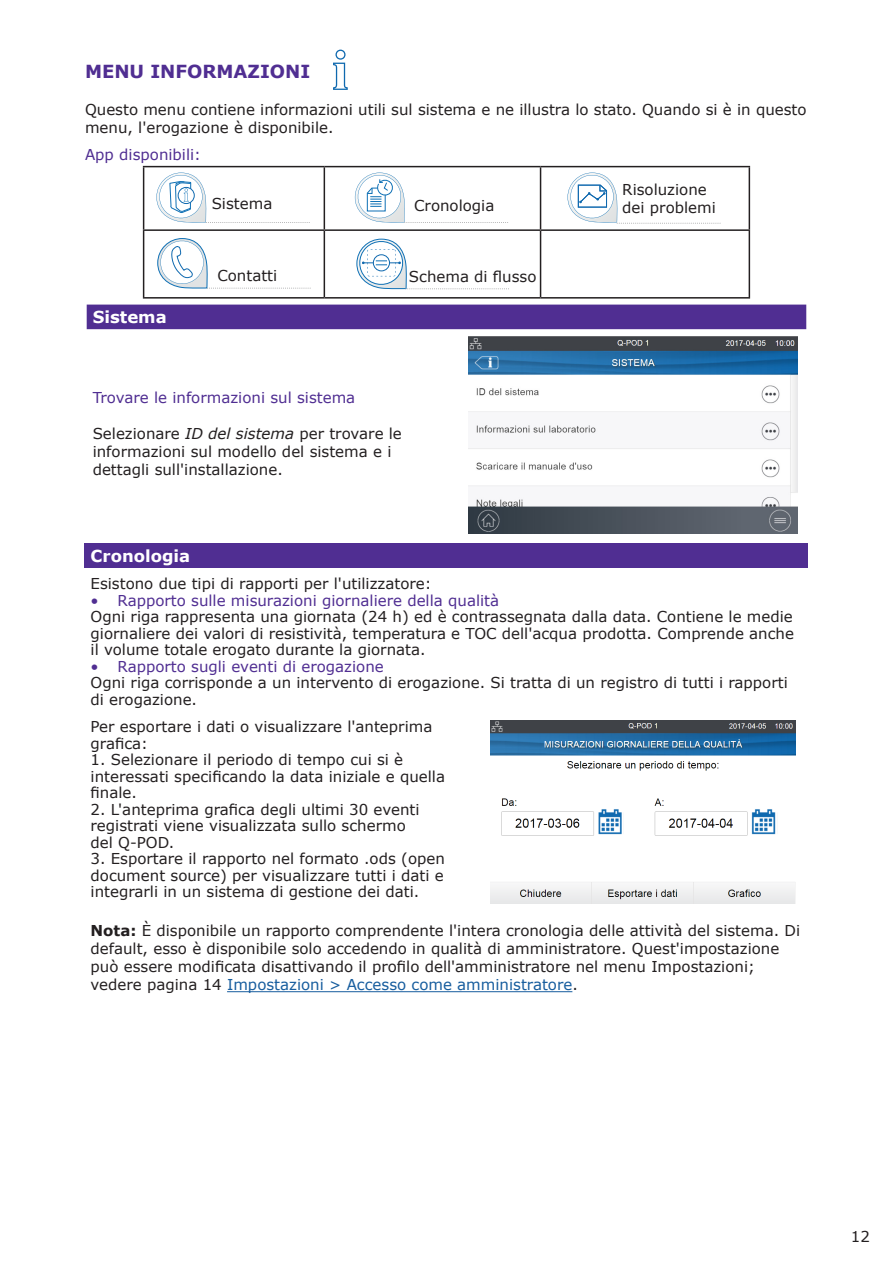
<style>
.page{position:relative;width:893px;height:1263px;background:#fff}
.page>*{position:absolute;margin:0;border:0;box-sizing:border-box;transform-origin:0 0}
.Headline{font:700 18px "Verdana";color:#502e92}
.Deck{font:700 16.5px "Verdana";color:#fff}
.Body_text{font:15px/16.5px "Verdana";color:#231f20}
.Body_text-2{font:15px "Verdana";color:#502e92}
.s1{font-style:italic}
.s2{font-weight:700}
.s3{color:#175d9e}
</style>
<div class="page">
<hr style="left:143px;top:166px;width:181px;height:1px;background:#231f20">
<hr style="left:143px;top:167px;width:1px;height:62px;background:#231f20">
<hr style="left:324px;top:166px;width:217px;height:1px;background:#231f20">
<hr style="left:324px;top:167px;width:1px;height:62px;background:#231f20">
<hr style="left:541px;top:166px;width:209px;height:1px;background:#231f20">
<hr style="left:540px;top:167px;width:1px;height:62px;background:#231f20">
<hr style="left:749px;top:167px;width:1px;height:62px;background:#231f20">
<hr style="left:143px;top:229px;width:181px;height:2px;background:#231f20">
<hr style="left:143px;top:231px;width:1px;height:66px;background:#231f20">
<hr style="left:324px;top:229px;width:217px;height:2px;background:#231f20">
<hr style="left:324px;top:231px;width:1px;height:66px;background:#231f20">
<hr style="left:541px;top:229px;width:209px;height:2px;background:#231f20">
<hr style="left:540px;top:231px;width:1px;height:66px;background:#231f20">
<hr style="left:749px;top:231px;width:1px;height:66px;background:#231f20">
<hr style="left:143px;top:297px;width:181px;height:2px;background:#231f20">
<hr style="left:324px;top:297px;width:217px;height:2px;background:#231f20">
<hr style="left:541px;top:297px;width:209px;height:2px;background:#231f20">
<svg style="left:156px;top:173px;width:154px;height:50px"></svg>
<svg style="left:355px;top:173px;width:153px;height:50px"></svg>
<svg style="left:567px;top:173px;width:154px;height:51px"></svg>
<svg style="left:158px;top:238px;width:153px;height:51px"></svg>
<svg style="left:357px;top:238px;width:152px;height:51px"></svg>
<div style="left:87px;top:305px;width:719px;height:24px;background:#502e92"></div>
<img style="left:468px;top:336px;width:329px;height:198px">
<div style="left:85px;top:544px;width:723px;height:24px;background:#502e92"></div>
<img style="left:490px;top:721px;width:306px;height:183px">
<hr style="left:227px;top:991px;width:345px;height:1px;background:#175d9e">
<svg style="left:333px;top:50px;width:15px;height:40px"></svg>
<p class="Headline" style="left:85px;top:58px;width:227px">MENU INFORMAZIONI</p>
<p class="Body_text" style="left:85px;top:101px;width:723px;line-height:18px">Questo menu contiene informazioni utili sul sistema e ne illustra lo stato. Quando si è in questo menu, l'erogazione è disponibile.</p>
<p class="Body_text-2" style="left:85px;top:144px;width:118px">App disponibili:</p>
<p class="Deck" style="left:93px;top:305px;width:76px">Sistema</p>
<p class="Body_text" style="left:212px;top:195px;width:62px">Sistema</p>
<p class="Body_text" style="left:217px;top:267px;width:61px">Contatti</p>
<p class="Body_text" style="left:414px;top:197px;width:82px">Cronologia</p>
<p class="Body_text" style="left:409px;top:268px;width:129px">Schema di flusso</p>
<p class="Body_text-2" style="left:93px;top:387px;width:264px">Trovare le informazioni sul sistema</p>
<p class="Body_text" style="left:93px;top:424px;width:311px;line-height:18px">Selezionare <span class="s1">ID del sistema</span> per trovare le informazioni sul modello del sistema e i dettagli sull'installazione.</p>
<p class="Body_text" style="left:622px;top:181px;width:95px;line-height:18px">Risoluzione dei problemi</p>
<p class="Deck" style="left:91px;top:544px;width:101px">Cronologia</p>
<p class="Body_text" style="left:91px;top:576px;width:343px">Esistono due tipi di rapporti per l'utilizzatore:</p>
<p class="Body_text-2" style="left:91px;top:590px;width:410px">• Rapporto sulle misurazioni giornaliere della qualità</p>
<p class="Body_text" style="left:91px;top:609px;width:705px;text-align:justify">Ogni riga rappresenta una giornata (24 h) ed è contrassegnata dalla data. Contiene le medie giornaliere dei valori di resistività, temperatura e TOC dell'acqua prodotta. Comprende anche il volume totale erogato durante la giornata.</p>
<p class="Body_text-2" style="left:91px;top:656px;width:295px">• Rapporto sugli eventi di erogazione</p>
<p class="Body_text" style="left:91px;top:675px;width:699px">Ogni riga corrisponde a un intervento di erogazione. Si tratta di un registro di tutti i rapporti di erogazione.</p>
<p class="Body_text" style="left:91px;top:718px;width:343px">Per esportare i dati o visualizzare l'anteprima grafica:</p>
<p class="Body_text" style="left:91px;top:751px;width:356px">1. Selezionare il periodo di tempo cui si è interessati specificando la data iniziale e quella finale.</p>
<p class="Body_text" style="left:91px;top:801px;width:331px">2. L'anteprima grafica degli ultimi 30 eventi registrati viene visualizzata sullo schermo del Q-POD.</p>
<p class="Body_text" style="left:91px;top:850px;width:356px;text-align:justify">3. Esportare il rapporto nel formato .ods (open document source) per visualizzare tutti i dati e integrarli in un sistema di gestione dei dati.</p>
<p class="Body_text" style="left:91px;top:922px;width:711px;line-height:18px"><span class="s2">Nota:</span> È disponibile un rapporto comprendente l'intera cronologia delle attività del sistema. Di default, esso è disponibile solo accedendo in qualità di amministratore. Quest'impostazione può essere modificata disattivando il profilo dell'amministratore nel menu Impostazioni; vedere pagina 14 <span class="s3">Impostazioni &gt; Accesso come amministratore</span>.</p>
<p class="Body_text" style="left:851px;top:1228px;width:21px">12</p>
</div>
